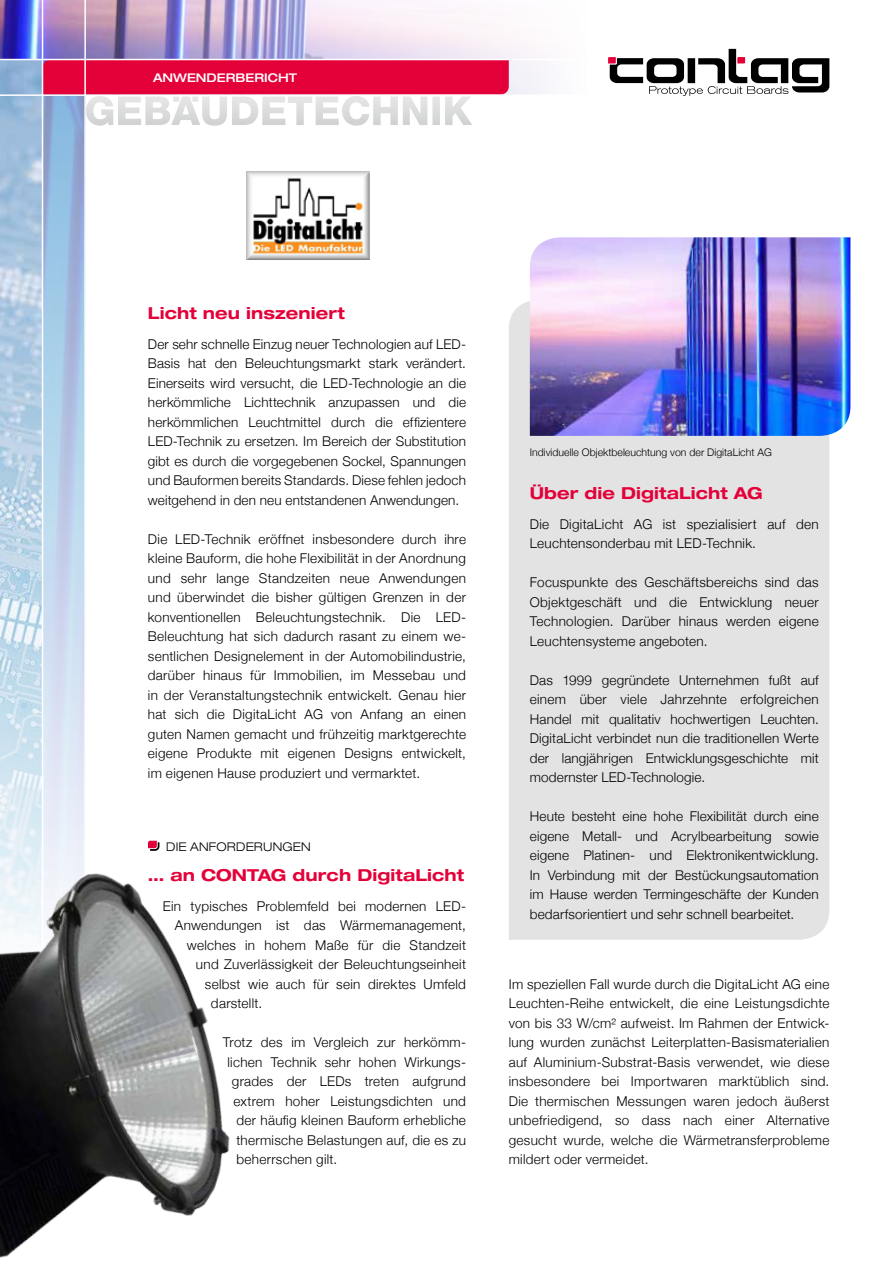
<style>
.page{position:relative;width:893px;height:1263px;background:#fff}
.page>*{position:absolute;margin:0;border:0;box-sizing:border-box;transform-origin:0 0}
.t1{font:700 expanded 16.5px "Helvetica Neue";letter-spacing:.005em;color:#e40039}
.t2{font:300 13.5px/19.5px "Helvetica Neue";letter-spacing:.02em;color:#000;text-align:justify}
.t3{font:300 expanded 12px "Helvetica Neue";letter-spacing:.02em;color:#000}
.t4{font:500 expanded 12px "Helvetica Neue";color:#fff}
.t5{font:300 10.5px "Helvetica Neue";color:#000}
</style>
<div class="page">
<img style="left:0;top:96px;width:84px;height:581px">
<img style="left:247px;top:171px;width:122px;height:89px">
<div style="left:509px;top:301px;width:320px;height:639px;background:#e3e3e3"></div>
<img style="left:530px;top:237px;width:320px;height:199px">
<img style="left:0;top:0;width:545px;height:94px">
<svg style="left:43px;top:60px;width:466px;height:66px"></svg>
<hr style="left:0;top:59px;width:754px;height:1px;background:#fff">
<hr style="left:0;top:94px;width:754px;height:2px;background:#fff">
<svg style="left:608px;top:49px;width:221px;height:47px"></svg>
<hr style="left:42px;top:0;width:1px;height:1263px;background:#fff">
<hr style="left:84px;top:0;width:2px;height:1263px;background:#fff">
<img style="left:0;top:677px;width:530px;height:581px">
<p class="t4" style="left:153px;top:70px;width:146px">ANWENDERBERICHT</p>
<p class="t1" style="left:148px;top:302px;width:198px">Licht neu inszeniert</p>
<p class="t2" style="left:148px;top:333px;width:320px">Der sehr schnelle Einzug neuer Technologien auf LED-Basis hat den Beleuchtungsmarkt stark verändert.<br>Einerseits wird versucht, die LED-Technologie an die herkömmliche Lichttechnik anzupassen und die herkömm-lichen Leuchtmittel durch die effi-zien-tere LED-Technik zu ersetzen. Im Bereich der Substitution gibt es durch die vorgegebenen Sockel, Spannungen und Bauformen bereits Standards. Diese fehlen jedoch weitgehend in den neu entstandenen Anwendungen.</p>
<p class="t2" style="left:148px;top:528px;width:320px;text-align:left">Die LED-Technik eröffnet insbesondere durch ihre kleine Bauform, die hohe Flexibilität in der Anordnung und sehr lange Standzeiten neue Anwendungen und überwindet die bisher gültigen Grenzen in der konventionellen Beleuchtungstechnik. Die LED-Beleuchtung hat sich dadurch rasant zu einem we&shy;sentlichen Designelement in der Automobilindustrie, darüber hinaus für Immobilien, im Messebau und in der Veranstaltungstechnik entwickelt. Genau hier hat sich die DigitaLicht AG von Anfang an einen guten Namen gemacht und frühzeitig marktgerechte eigene Produkte mit eigenen Designs entwickelt, im eigenen Hause produziert und vermarktet.</p>
<p class="t3" style="left:166px;top:839px;width:146px">DIE ANFORDERUNGEN</p>
<p class="t1" style="left:148px;top:864px;width:318px">… an CONTAG durch DigitaLicht</p>
<p class="t2" style="left:163px;top:895px;width:305px">Ein typisches Problemfeld bei modernen LED-</p>
<p class="t2" style="left:175px;top:915px;width:293px">Anwendungen ist das Wärmemanagement,</p>
<p class="t2" style="left:187px;top:934px;width:281px">welches in hohem Maße für die Standzeit</p>
<p class="t2" style="left:196px;top:954px;width:272px">und Zuverlässigkeit der Beleuchtungseinheit</p>
<p class="t2" style="left:205px;top:973px;width:262px">selbst wie auch für sein direktes Umfeld</p>
<p class="t2" style="left:211px;top:993px;width:53px">darstellt.</p>
<p class="t2" style="left:223px;top:1032px;width:243px">Trotz des im Vergleich zur herkömm-</p>
<p class="t2" style="left:227px;top:1051px;width:240px">lichen Technik sehr hohen Wirkungs-</p>
<p class="t2" style="left:232px;top:1071px;width:236px">grades der LEDs treten aufgrund</p>
<p class="t2" style="left:233px;top:1090px;width:234px">extrem hoher Leistungsdichten und</p>
<p class="t2" style="left:236px;top:1110px;width:231px">der häufig kleinen Bauform erhebliche</p>
<p class="t2" style="left:236px;top:1129px;width:231px">thermische Belastungen auf, die es zu</p>
<p class="t2" style="left:236px;top:1149px;width:102px">beherrschen gilt.</p>
<p class="t5" style="left:530px;top:443px;width:243px">Individuelle Objektbeleuchtung von der DigitaLicht AG</p>
<p class="t1" style="left:530px;top:483px;width:234px">Über die DigitaLicht AG</p>
<p class="t2" style="left:530px;top:514px;width:290px">Die DigitaLicht AG ist spezialisiert auf den<br>Leuchtensonderbau mit LED-Technik.</p>
<p class="t2" style="left:530px;top:572px;width:290px">Focuspunkte des Geschäftsbereichs sind das Objektgeschäft und die Entwicklung neuer Technologien. Darüber hinaus werden eigene Leuchtensysteme angeboten.</p>
<p class="t2" style="left:530px;top:670px;width:290px">Das 1999 gegründete Unternehmen fußt auf einem über viele Jahrzehnte erfolgreichen Handel mit qualitativ hochwertigen Leuchten.<br>DigitaLicht verbindet nun die traditionellen Werte der langjährigen Entwicklungsgeschichte mit modernster LED-Technologie.</p>
<p class="t2" style="left:530px;top:806px;width:290px">Heute besteht eine hohe Flexibilität durch eine eigene Metall- und Acrylbearbeitung sowie eigene Platinen- und Elektronikentwicklung.<br>In Verbindung mit der Bestückungsautomation im Hause werden Termingeschäfte der Kunden bedarfsorientiert und sehr schnell bearbeitet.</p>
<p class="t2" style="left:509px;top:973px;width:322px">Im speziellen Fall wurde durch die DigitaLicht AG eine Leuchten-Reihe entwickelt, die eine Leistungsdichte von bis 33 W/cm² aufweist. Im Rahmen der Entwick&shy;lung wurden zunächst Leiterplatten-Basismaterialien auf Aluminium-Substrat-Basis verwendet, wie diese insbesondere bei Importwaren marktüblich sind.<br>Die thermischen Messungen waren jedoch äußerst unbefriedigend, so dass nach einer Alternative gesucht wurde, welche die Wärmetransferprobleme mildert oder vermeidet.</p>
</div>
